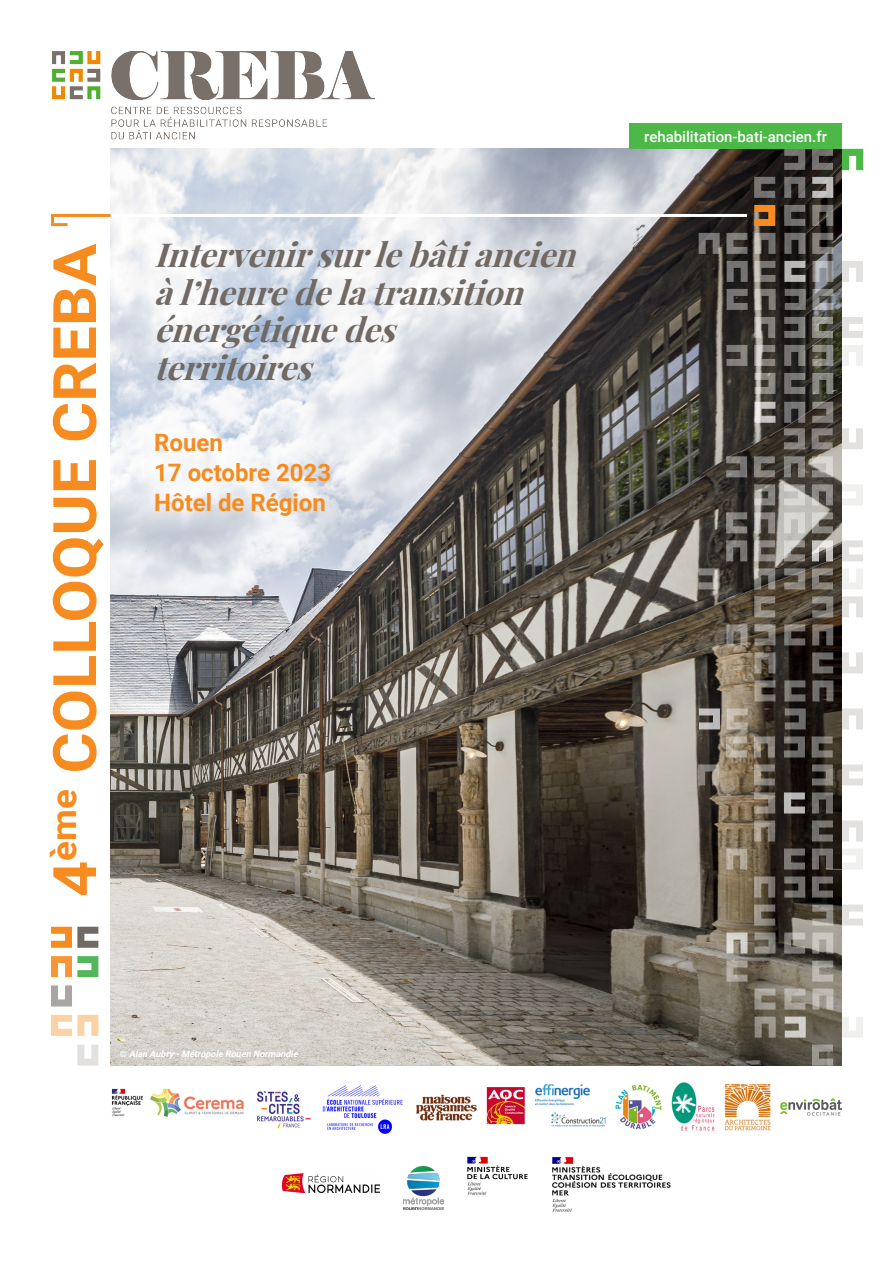
<style>
.page{position:relative;width:893px;height:1263px;background:#fff}
.page>*{position:absolute;margin:0;border:0;box-sizing:border-box;transform-origin:0 0}
.t1{font:700 60px "Roboto";color:#f68b1f;scale:1.05 1}
.t2{font:italic 700 33px/37.5px "Playfair Display";color:#706964}
.t3{font:700 24px "Roboto";color:#f68b1f}
.t4{font:500 15px "Roboto";color:#fff}
.t5{font:italic 700 9px "Roboto";color:#fff}
.s1{font-style:normal}
</style>
<div class="page">
<img style="left:111px;top:149px;width:731px;height:916px">
<hr style="left:111px;top:214px;width:636px;height:3px;background:#fff">
<svg style="left:754px;top:205px;width:21px;height:21px"></svg>
<hr style="left:51px;top:214px;width:60px;height:3px;background:#f68b1f">
<svg style="left:51px;top:217px;width:3px;height:9px"></svg>
<hr style="left:54px;top:223px;width:14px;height:3px;background:#f68b1f">
<svg style="left:754px;top:736px;width:21px;height:21px"></svg>
<svg style="left:784px;top:512px;width:21px;height:21px"></svg>
<svg style="left:784px;top:540px;width:21px;height:21px"></svg>
<svg style="left:784px;top:848px;width:21px;height:21px"></svg>
<svg style="left:812px;top:540px;width:21px;height:21px"></svg>
<svg style="left:726px;top:540px;width:21px;height:21px"></svg>
<svg style="left:812px;top:848px;width:21px;height:21px"></svg>
<svg style="left:726px;top:848px;width:21px;height:21px"></svg>
<svg style="left:784px;top:568px;width:21px;height:21px"></svg>
<svg style="left:698px;top:568px;width:21px;height:21px"></svg>
<svg style="left:784px;top:149px;width:21px;height:21px"></svg>
<svg style="left:784px;top:876px;width:21px;height:21px"></svg>
<svg style="left:784px;top:317px;width:21px;height:21px"></svg>
<svg style="left:812px;top:568px;width:21px;height:21px"></svg>
<svg style="left:812px;top:149px;width:21px;height:21px"></svg>
<svg style="left:812px;top:876px;width:21px;height:21px"></svg>
<svg style="left:812px;top:317px;width:21px;height:21px"></svg>
<svg style="left:812px;top:1044px;width:21px;height:21px"></svg>
<svg style="left:754px;top:568px;width:21px;height:21px"></svg>
<svg style="left:754px;top:876px;width:21px;height:21px"></svg>
<svg style="left:754px;top:317px;width:21px;height:21px"></svg>
<svg style="left:812px;top:596px;width:21px;height:21px"></svg>
<svg style="left:812px;top:177px;width:21px;height:21px"></svg>
<svg style="left:812px;top:904px;width:21px;height:21px"></svg>
<svg style="left:812px;top:345px;width:21px;height:21px"></svg>
<svg style="left:726px;top:345px;width:21px;height:21px"></svg>
<svg style="left:784px;top:177px;width:21px;height:21px"></svg>
<svg style="left:784px;top:345px;width:21px;height:21px"></svg>
<svg style="left:754px;top:596px;width:21px;height:21px"></svg>
<svg style="left:754px;top:177px;width:21px;height:21px"></svg>
<svg style="left:754px;top:904px;width:21px;height:21px"></svg>
<svg style="left:754px;top:345px;width:21px;height:21px"></svg>
<svg style="left:784px;top:624px;width:21px;height:21px"></svg>
<svg style="left:784px;top:205px;width:21px;height:21px"></svg>
<svg style="left:784px;top:932px;width:21px;height:21px"></svg>
<svg style="left:784px;top:373px;width:21px;height:21px"></svg>
<svg style="left:754px;top:624px;width:21px;height:21px"></svg>
<svg style="left:754px;top:932px;width:21px;height:21px"></svg>
<svg style="left:754px;top:373px;width:21px;height:21px"></svg>
<svg style="left:812px;top:624px;width:21px;height:21px"></svg>
<svg style="left:726px;top:624px;width:21px;height:21px"></svg>
<svg style="left:812px;top:205px;width:21px;height:21px"></svg>
<svg style="left:812px;top:932px;width:21px;height:21px"></svg>
<svg style="left:726px;top:932px;width:21px;height:21px"></svg>
<svg style="left:812px;top:373px;width:21px;height:21px"></svg>
<svg style="left:812px;top:652px;width:21px;height:21px"></svg>
<svg style="left:812px;top:233px;width:21px;height:21px"></svg>
<svg style="left:726px;top:233px;width:21px;height:21px"></svg>
<svg style="left:812px;top:960px;width:21px;height:21px"></svg>
<svg style="left:726px;top:960px;width:21px;height:21px"></svg>
<svg style="left:754px;top:652px;width:21px;height:21px"></svg>
<svg style="left:754px;top:233px;width:21px;height:21px"></svg>
<svg style="left:754px;top:680px;width:21px;height:21px"></svg>
<svg style="left:754px;top:261px;width:21px;height:21px"></svg>
<svg style="left:754px;top:988px;width:21px;height:21px"></svg>
<svg style="left:784px;top:402px;width:21px;height:47px"></svg>
<svg style="left:784px;top:736px;width:21px;height:21px"></svg>
<svg style="left:812px;top:402px;width:21px;height:47px"></svg>
<svg style="left:812px;top:736px;width:21px;height:21px"></svg>
<svg style="left:726px;top:736px;width:21px;height:21px"></svg>
<svg style="left:812px;top:456px;width:21px;height:21px"></svg>
<svg style="left:726px;top:456px;width:21px;height:21px"></svg>
<svg style="left:812px;top:764px;width:21px;height:21px"></svg>
<svg style="left:784px;top:456px;width:21px;height:21px"></svg>
<svg style="left:698px;top:764px;width:21px;height:21px"></svg>
<svg style="left:754px;top:456px;width:21px;height:21px"></svg>
<svg style="left:754px;top:764px;width:21px;height:21px"></svg>
<svg style="left:784px;top:484px;width:21px;height:21px"></svg>
<svg style="left:784px;top:792px;width:21px;height:21px"></svg>
<svg style="left:754px;top:484px;width:21px;height:21px"></svg>
<svg style="left:754px;top:792px;width:21px;height:21px"></svg>
<svg style="left:812px;top:484px;width:21px;height:21px"></svg>
<svg style="left:812px;top:792px;width:21px;height:21px"></svg>
<svg style="left:812px;top:512px;width:21px;height:21px"></svg>
<svg style="left:726px;top:512px;width:21px;height:21px"></svg>
<svg style="left:812px;top:820px;width:21px;height:21px"></svg>
<svg style="left:754px;top:512px;width:21px;height:21px"></svg>
<svg style="left:754px;top:820px;width:21px;height:21px"></svg>
<svg style="left:754px;top:540px;width:21px;height:21px"></svg>
<svg style="left:784px;top:233px;width:21px;height:21px"></svg>
<svg style="left:699px;top:233px;width:21px;height:21px"></svg>
<svg style="left:784px;top:680px;width:21px;height:21px"></svg>
<svg style="left:784px;top:988px;width:21px;height:21px"></svg>
<svg style="left:812px;top:680px;width:21px;height:21px"></svg>
<svg style="left:812px;top:261px;width:21px;height:21px"></svg>
<svg style="left:727px;top:261px;width:21px;height:21px"></svg>
<svg style="left:812px;top:988px;width:21px;height:21px"></svg>
<svg style="left:785px;top:708px;width:21px;height:21px"></svg>
<svg style="left:699px;top:708px;width:21px;height:21px"></svg>
<svg style="left:785px;top:289px;width:21px;height:21px"></svg>
<svg style="left:785px;top:1016px;width:21px;height:21px"></svg>
<svg style="left:727px;top:708px;width:21px;height:21px"></svg>
<svg style="left:812px;top:289px;width:21px;height:21px"></svg>
<svg style="left:727px;top:289px;width:21px;height:21px"></svg>
<svg style="left:755px;top:289px;width:21px;height:21px"></svg>
<svg style="left:755px;top:1016px;width:21px;height:21px"></svg>
<svg style="left:754px;top:402px;width:21px;height:21px"></svg>
<svg style="left:784px;top:261px;width:21px;height:21px"></svg>
<img style="left:111px;top:51px;width:264px;height:98px">
<svg style="left:842px;top:261px;width:21px;height:21px"></svg>
<svg style="left:842px;top:596px;width:21px;height:21px"></svg>
<svg style="left:842px;top:317px;width:21px;height:21px"></svg>
<svg style="left:842px;top:652px;width:21px;height:21px"></svg>
<svg style="left:842px;top:345px;width:21px;height:21px"></svg>
<svg style="left:842px;top:428px;width:21px;height:21px"></svg>
<svg style="left:842px;top:764px;width:21px;height:21px"></svg>
<svg style="left:842px;top:540px;width:21px;height:21px"></svg>
<svg style="left:842px;top:569px;width:21px;height:20px"></svg>
<svg style="left:842px;top:1017px;width:21px;height:20px"></svg>
<svg style="left:842px;top:708px;width:21px;height:21px"></svg>
<svg style="left:842px;top:849px;width:21px;height:20px"></svg>
<svg style="left:842px;top:485px;width:21px;height:20px"></svg>
<svg style="left:842px;top:820px;width:21px;height:21px"></svg>
<svg style="left:842px;top:904px;width:21px;height:21px"></svg>
<img style="left:52px;top:51px;width:49px;height:49px">
<img style="left:468px;top:1157px;width:203px;height:55px">
<img style="left:404px;top:1166px;width:40px;height:43px">
<img style="left:282px;top:1173px;width:98px;height:19px">
<img style="left:150px;top:1088px;width:93px;height:28px">
<img style="left:257px;top:1091px;width:54px;height:37px">
<img style="left:416px;top:1094px;width:61px;height:27px">
<img style="left:323px;top:1085px;width:80px;height:48px">
<img style="left:486px;top:1087px;width:39px;height:38px">
<img style="left:535px;top:1084px;width:71px;height:43px">
<img style="left:615px;top:1084px;width:47px;height:45px">
<img style="left:671px;top:1083px;width:44px;height:48px">
<img style="left:724px;top:1084px;width:47px;height:47px">
<img style="left:780px;top:1098px;width:62px;height:18px">
<img style="left:111px;top:1088px;width:32px;height:28px">
<div style="left:629px;top:123px;width:213px;height:26px;background:#4cb848"></div>
<svg style="left:842px;top:149px;width:21px;height:21px"></svg>
<svg style="left:51px;top:927px;width:47px;height:21px"></svg>
<svg style="left:51px;top:956px;width:47px;height:21px"></svg>
<svg style="left:51px;top:985px;width:21px;height:21px"></svg>
<svg style="left:51px;top:1015px;width:47px;height:21px"></svg>
<svg style="left:77px;top:1044px;width:21px;height:21px"></svg>
<p class="t1" style="left:33px;top:897px;width:624px;rotate:-90deg">4<sup>ème</sup> COLLOQUE CREBA</p>
<p class="t2" style="left:154px;top:233px;width:436px">Intervenirsurlebâtiancien àl’heuredelatransition énergétiquedes</p>
<p class="t2" style="left:154px;top:346px;width:172px">territoires</p>
<p class="t3" style="left:154px;top:426px;width:70px">Rouen</p>
<p class="t3" style="left:154px;top:456px;width:179px">17 octobre 2023</p>
<p class="t3" style="left:154px;top:486px;width:173px">Hôtel de Région</p>
<p class="t5" style="left:120px;top:1047px;width:182px"><span class="s1">©</span> Alan Aubry-Métropole Rouen Normandie</p>
<p class="t4" style="left:644px;top:126px;width:184px">rehabilitation-bati-ancien.fr</p>
</div>
